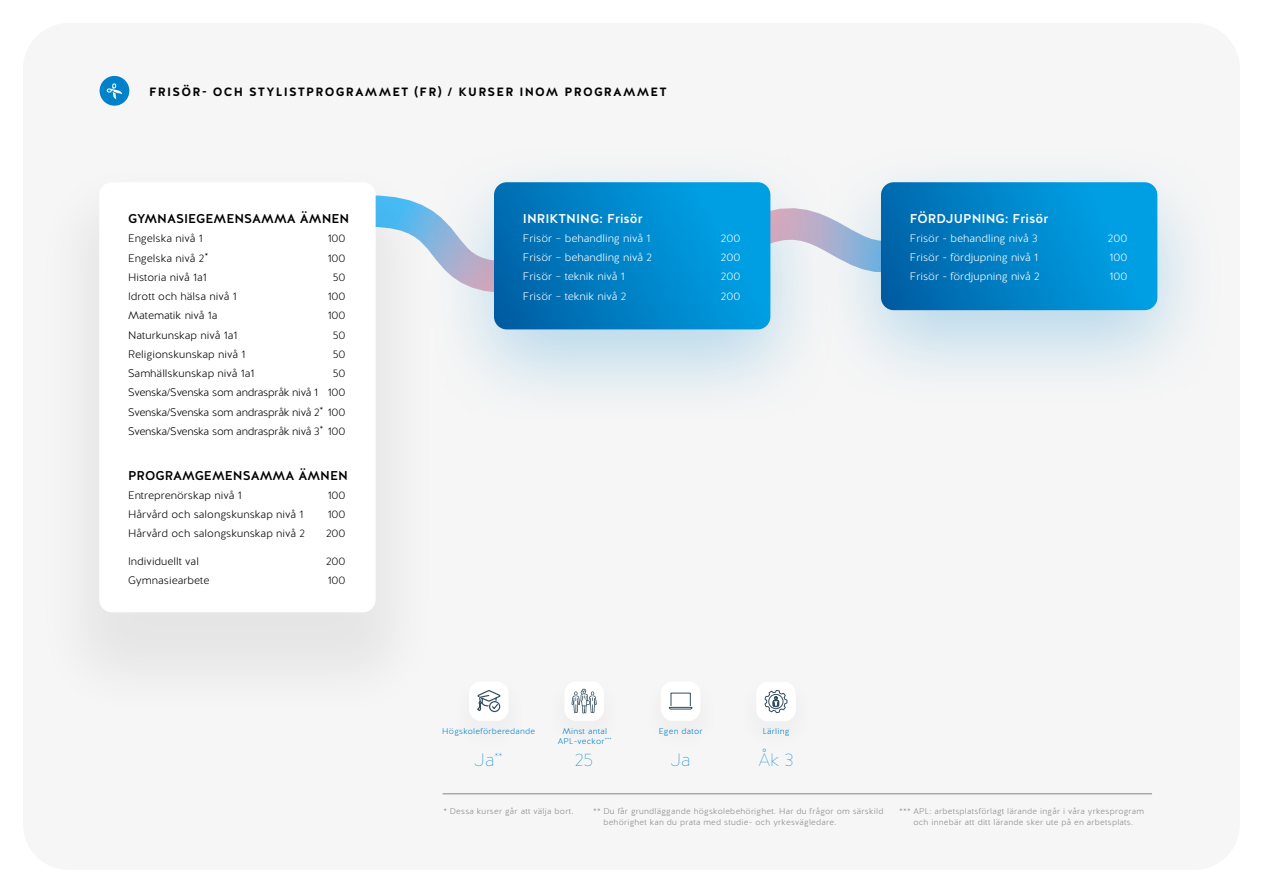
<style>
.page{position:relative;width:1263px;height:893px;background:#fff}
.page>*{position:absolute;margin:0;border:0;box-sizing:border-box;transform-origin:0 0}
.t1{font:100 18px "Halis R";color:#0081c9}
.t2{font:500 12.75px "Halis R";color:#000}
.t3{font:500 12.75px "Halis R";color:#fff}
.t4{font:700 12px "Halis R";letter-spacing:.1em;color:#000}
.t5{font:300 10.95px/19.2px "Halis R";color:#000;text-align:justify}
.t6{font:300 10.95px "Halis R";color:#fff}
.t7{font:300 8.4px/10.5px "Halis R";letter-spacing:.03em;color:#878787}
.t8{font:300 8.4px/10.1px "Halis R";letter-spacing:.03em;color:#0081c9;text-align:center}
</style>
<div class="page">
<div style="left:23px;top:23px;width:1217px;height:847px;background:#f6f6f6;border-radius:46px"></div>
<div style="left:100px;top:76px;width:29px;height:30px;background:#0081c9;border-radius:50%"></div>
<svg style="left:106px;top:83px;width:16px;height:16px"></svg>
<div style="left:31px;top:156px;width:414px;height:568px;background:#000;opacity:.07"></div>
<div style="left:99px;top:182px;width:277px;height:430px;background:#fff;border-radius:13px"></div>
<div style="left:422px;top:140px;width:420px;height:291px;background:#0081c9;opacity:.26"></div>
<div style="left:810px;top:140px;width:419px;height:271px;background:#0081c9;opacity:.26"></div>
<svg style="left:367px;top:182px;width:790px;height:147px"></svg>
<hr style="left:443px;top:793px;width:709px;height:1px;background:#878787">
<div style="left:469px;top:681px;width:39px;height:40px;background:#fff;border-radius:12px"></div>
<svg style="left:477px;top:690px;width:24px;height:23px"></svg>
<div style="left:564px;top:681px;width:40px;height:40px;background:#fff;border-radius:12px"></div>
<svg style="left:571px;top:689px;width:26px;height:24px"></svg>
<div style="left:661px;top:681px;width:39px;height:40px;background:#fff;border-radius:12px"></div>
<svg style="left:668px;top:692px;width:25px;height:18px"></svg>
<div style="left:756px;top:682px;width:40px;height:39px;background:#fff;border-radius:12px"></div>
<svg style="left:764px;top:690px;width:24px;height:24px"></svg>
<p class="t4" style="left:149px;top:84px;width:519px">FRISÖR- OCH STYLISTPROGRAMMET (FR) / KURSER INOM PROGRAMMET</p>
<p class="t2" style="left:128px;top:210px;width:223px">GYMNASIEGEMENSAMMA ÄMNEN</p>
<p class="t5" style="left:128px;top:229px;width:76px">Engelska nivå 1</p>
<p class="t5" style="left:328px;top:229px;width:19px">100</p>
<p class="t5" style="left:128px;top:249px;width:82px">Engelska nivå 2<sup>*</sup></p>
<p class="t5" style="left:328px;top:249px;width:19px">100</p>
<p class="t5" style="left:128px;top:268px;width:80px">Historia nivå 1a1</p>
<p class="t5" style="left:333px;top:268px;width:14px">50</p>
<p class="t5" style="left:128px;top:287px;width:110px">Idrott och hälsa nivå 1</p>
<p class="t5" style="left:328px;top:287px;width:19px">100</p>
<p class="t5" style="left:128px;top:306px;width:91px">Matematik nivå 1a</p>
<p class="t5" style="left:328px;top:306px;width:19px">100</p>
<p class="t5" style="left:128px;top:326px;width:111px">Naturkunskap nivå 1a1</p>
<p class="t5" style="left:333px;top:326px;width:14px">50</p>
<p class="t5" style="left:128px;top:345px;width:119px">Religionskunskap nivå 1</p>
<p class="t5" style="left:333px;top:345px;width:14px">50</p>
<p class="t5" style="left:128px;top:364px;width:128px">Samhällskunskap nivå 1a1</p>
<p class="t5" style="left:128px;top:364px;width:219px;text-indent:205px">50<br>Svenska/Svenska som andraspråk nivå 1 100<br>Svenska/Svenska som andraspråk nivå 2<sup>*</sup> 100<br>Svenska/Svenska som andraspråk nivå 3<sup>*</sup> 100</p>
<p class="t2" style="left:128px;top:467px;width:221px">PROGRAMGEMENSAMMA ÄMNEN</p>
<p class="t5" style="left:128px;top:486px;width:115px">Entreprenörskap nivå 1</p>
<p class="t5" style="left:328px;top:486px;width:19px">100</p>
<p class="t5" style="left:128px;top:505px;width:177px">Hårvård och salongskunskap nivå 1</p>
<p class="t5" style="left:328px;top:505px;width:19px">100</p>
<p class="t5" style="left:128px;top:524px;width:179px">Hårvård och salongskunskap nivå 2</p>
<p class="t5" style="left:326px;top:524px;width:21px">200</p>
<p class="t5" style="left:128px;top:552px;width:72px">Individuellt val</p>
<p class="t5" style="left:326px;top:552px;width:21px">200</p>
<p class="t5" style="left:128px;top:571px;width:83px">Gymnasiearbete</p>
<p class="t5" style="left:328px;top:571px;width:19px">100</p>
<p class="t3" style="left:523px;top:210px;width:121px">INRIKTNING: Frisör</p>
<p class="t6" style="left:523px;top:231px;width:129px">Frisör – behandling nivå 1</p>
<p class="t6" style="left:721px;top:231px;width:21px">200</p>
<p class="t6" style="left:523px;top:250px;width:131px">Frisör – behandling nivå 2</p>
<p class="t6" style="left:721px;top:250px;width:21px">200</p>
<p class="t6" style="left:523px;top:270px;width:103px">Frisör – teknik nivå 1</p>
<p class="t6" style="left:721px;top:270px;width:21px">200</p>
<p class="t6" style="left:523px;top:289px;width:105px">Frisör – teknik nivå 2</p>
<p class="t6" style="left:721px;top:289px;width:21px">200</p>
<p class="t3" style="left:910px;top:210px;width:140px">FÖRDJUPNING: Frisör</p>
<p class="t6" style="left:910px;top:231px;width:129px">Frisör - behandling nivå 3</p>
<p class="t6" style="left:1108px;top:231px;width:21px">200</p>
<p class="t6" style="left:910px;top:250px;width:130px">Frisör - fördjupning nivå 1</p>
<p class="t6" style="left:1109px;top:250px;width:19px">100</p>
<p class="t6" style="left:910px;top:270px;width:131px">Frisör - fördjupning nivå 2</p>
<p class="t6" style="left:1109px;top:270px;width:19px">100</p>
<p class="t8" style="left:442px;top:726px;width:94px">Högskoleförberedande</p>
<h1 class="t1" style="left:475px;top:748px;width:30px">Ja<sup>**</sup></h1>
<p class="t8" style="left:558px;top:726px;width:55px">Minst antal<br>APL-veckor<sup>***</sup></p>
<h1 class="t1" style="left:575px;top:749px;width:20px">25</h1>
<p class="t8" style="left:659px;top:726px;width:45px">Egen dator</p>
<h1 class="t1" style="left:671px;top:749px;width:21px">Ja</h1>
<p class="t8" style="left:763px;top:726px;width:28px">Lärling</p>
<h1 class="t1" style="left:759px;top:749px;width:36px">Åk 3</h1>
<p class="t7" style="left:443px;top:806px;width:132px">* Dessa kurser går att välja bort.</p>
<p class="t7" style="left:603px;top:806px;width:281px;text-indent:-10px">** Du får grundläggande högskolebehörighet. Har du frågor om särskild behörighet kan du prata med studie- och yrkesvägledare.</p>
<p class="t7" style="left:899px;top:806px;width:247px;text-align:center">*** APL: arbetsplatsförlagt lärande ingår i våra yrkesprogram och innebär att ditt lärande sker ute på en arbetsplats.</p>
</div>
